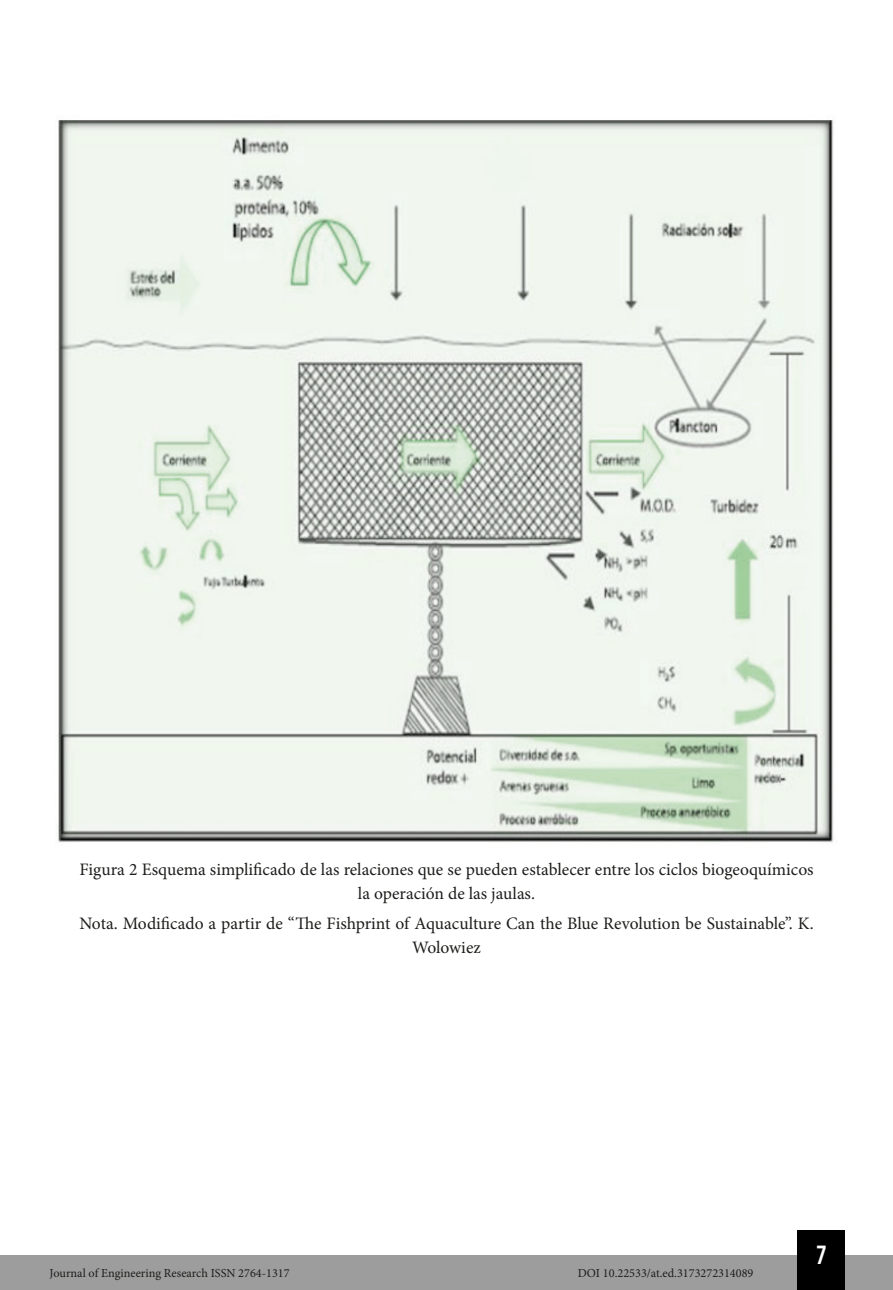
<style>
.page{position:relative;width:893px;height:1290px;background:#fff}
.page>*{position:absolute;margin:0;border:0;box-sizing:border-box;transform-origin:0 0}
.t1{font:26.25px "Bebas Kai";color:#fff}
.t2{font:17.5px/24.5px "Minion Pro";color:#1d1d1b;text-align:center}
.t3{font:12.25px "Minion Pro";color:#1d1d1b}
</style>
<div class="page">
<div style="left:0;top:1255px;width:893px;height:35px;background:#9d9d9d"></div>
<div style="left:797px;top:1230px;width:48px;height:60px;background:#000"></div>
<img style="left:58px;top:120px;width:776px;height:723px">
<p class="t2" style="left:79px;top:857px;width:736px">Figura 2 Esquema simplificado de las relaciones que se pueden establecer entre los ciclos biogeoquímicos la operación de las jaulas.</p>
<p class="t2" style="left:79px;top:911px;width:736px">Nota. Modificado a partir de “The Fishprint of Aquaculture Can the Blue Revolution be Sustainable”. K.<br>Wolowiez</p>
<p class="t3" style="left:50px;top:1265px;width:242px">Journal of Engineering Research ISSN 2764-1317</p>
<p class="t3" style="left:578px;top:1265px;width:177px">DOI 10.22533/at.ed.3173272314089</p>
<h1 class="t1" style="left:817px;top:1241px;width:11px">7</h1>
</div>
